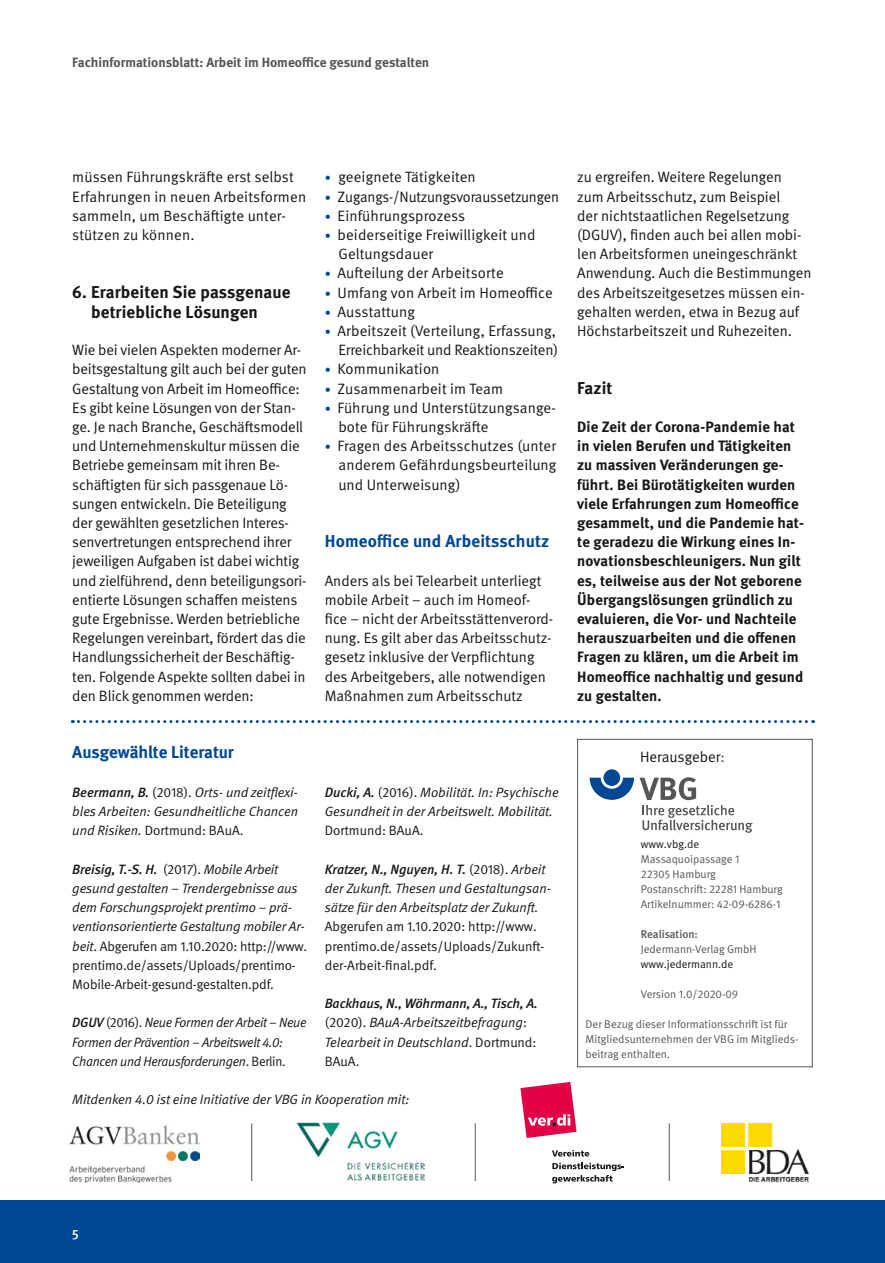
<style>
.page{position:relative;width:885px;height:1263px;background:#fff}
.page>*{position:absolute;margin:0;border:0;box-sizing:border-box;transform-origin:0 0}
.Zwischenüberschrift{font:700 17.25px/20.2px "DGUV Meta";letter-spacing:.01em;color:#181716}
.Zwischenüberschrift-2{font:700 17.25px "DGUV Meta";color:#004893}
.Fließtext{font:15px/19.2px "DGUV Meta";letter-spacing:-.005em;color:#181716}
.Fließtext-2{font:700 15px/19.2px "DGUV Meta";letter-spacing:.01em;color:#181716}
.Fließtext-3{font:italic 13.5px/19.2px "DGUV Meta";letter-spacing:-.01em;color:#181716}
.Fließtext-4{font:13.5px/19.2px "DGUV Meta";color:#181716}
.Fließtext-5{font:italic 13.5px/19.2px "DGUV Meta";letter-spacing:-.01em;color:#181716;scale:.96 1}
.t1{font:700 13.5px "DGUV Meta";color:#565655}
.t2{font:500 13.5px "DGUV Meta";color:#fff}
.Fließtext-6{font:11.25px/15px "DGUV Meta";color:#565655}
.Fließtext-7{font:11.25px "DGUV Meta";color:#181716}
.s1{font-weight:500}
.s2{font-style:normal}
.s3{font-size:12px;color:#004893}
.s4{font-weight:500;font-style:italic}
.s5{font-style:italic}
.s6{color:#565655}
.s7{color:#181716}
</style>
<div class="page">
<div style="left:603px;top:769px;width:17px;height:17px;background:#004893;border-radius:50%"></div>
<svg style="left:589px;top:777px;width:163px;height:56px"></svg>
<img style="left:70px;top:1125px;width:129px;height:57px">
<img style="left:297px;top:1122px;width:127px;height:58px">
<svg style="left:520px;top:1082px;width:56px;height:56px"></svg>
<svg style="left:552px;top:1150px;width:37px;height:6px"></svg>
<svg style="left:552px;top:1162px;width:72px;height:21px"></svg>
<img style="left:721px;top:1123px;width:88px;height:60px">
<div style="left:577px;top:739px;width:235px;height:328px;border:1px solid #565655"></div>
<div style="left:0;top:1200px;width:884px;height:63px;background:#004893"></div>
<svg style="left:72px;top:720px;width:741px;height:3px"></svg>
<hr style="left:251px;top:1123px;width:1px;height:58px;background:#565655">
<hr style="left:475px;top:1123px;width:1px;height:58px;background:#565655">
<hr style="left:668px;top:1123px;width:1px;height:58px;background:#565655">
<p class="t1" style="left:72px;top:54px;width:358px">Fachinformationsblatt: Arbeit im Homeoffice gesund gestalten</p>
<p class="Fließtext" style="left:72px;top:168px;width:235px">müssen Führungskräfte erst selbst<br>Erfahrungen in neuen Arbeitsformen sammeln, um Beschäftigte unter&shy;stützen zu können.</p>
<h2 class="Zwischenüberschrift" style="left:91px;top:282px;width:201px;text-indent:-19px">6. Erarbeiten Sie passgenaue betriebliche Lösungen</h2>
<p class="Fließtext" style="left:72px;top:341px;width:236px">Wie bei vielen Aspekten moderner Ar&shy;beitsgestaltung gilt auch bei der guten Gestaltung von Arbeit im Homeoffice:<br>Es gibt keine Lösungen von der Stan&shy;ge. Je nach Branche, Geschäftsmodell und Unternehmenskultur müssen die Betriebe gemeinsam mit ihren Be&shy;schäftigten für sich passgenaue Lö&shy;sungen entwickeln. Die Beteiligung der gewählten gesetzlichen Interes&shy;senvertretungen entsprechend ihrer jeweiligen Aufgaben ist dabei wichtig und zielführend, denn beteiligungsori&shy;entierte Lösungen schaffen meistens gute Ergebnisse. Werden betriebliche Regelungen vereinbart, fördert das die Handlungssicherheit der Beschäftig&shy;ten. Folgende Aspekte sollten dabei in den Blick genommen werden:</p>
<h2 class="Zwischenüberschrift-2" style="left:72px;top:742px;width:163px">Ausgewählte Literatur</h2>
<p class="Fließtext-3" style="left:72px;top:783px;width:227px;text-align:justify"><span class="s1">Beermann, B.</span> <span class="s2">(2018).</span> Orts- und zeitflexi&shy;bles Arbeiten: Gesundheitliche Chancen und Risiken. <span class="s2">Dortmund: BAuA.</span></p>
<p class="Fließtext-3" style="left:72px;top:860px;width:236px"><span class="s1">Breisig, T.-S. H.</span> <span class="s2">(2017).</span> Mobile Arbeit gesund gestalten – Trendergebnisse aus dem Forschungsprojekt prentimo – prä&shy;ventionsorientierte Gestaltung mobiler Ar&shy;beit<span class="s2">. Abgerufen am 1.10.2020: http://www. prentimo.de/assets/Uploads/prentimo-Mobile-Arbeit-gesund-gestalten.pdf.</span></p>
<p class="Fließtext-5" style="left:72px;top:1013px;width:245px"><span class="s1">DGUV</span> <span class="s2">(2016).</span> Neue Formen der Arbeit – Neue<br>Formen der Prävention – Arbeitswelt 4.0:<br>Chancen und Herausforderungen<span class="s2">. Berlin.</span></p>
<p class="Fließtext" style="left:325px;top:168px;width:152px"><span class="s3">•</span> geeignete Tätigkeiten</p>
<p class="Fließtext" style="left:325px;top:187px;width:236px"><span class="s3">•</span> Zugangs-/Nutzungsvoraussetzungen</p>
<p class="Fließtext" style="left:325px;top:206px;width:142px"><span class="s3">•</span> Einführungsprozess</p>
<p class="Fließtext" style="left:338px;top:226px;width:198px;text-indent:-14px"><span class="s3">•</span> beiderseitige Freiwilligkeit und<br>Geltungsdauer</p>
<p class="Fließtext" style="left:325px;top:264px;width:180px"><span class="s3">•</span> Aufteilung der Arbeitsorte</p>
<p class="Fließtext" style="left:325px;top:283px;width:229px"><span class="s3">•</span> Umfang von Arbeit im Homeoffice</p>
<p class="Fließtext" style="left:325px;top:302px;width:92px"><span class="s3">•</span> Ausstattung</p>
<p class="Fließtext" style="left:325px;top:322px;width:235px;text-align:right"><span class="s3">•</span> Arbeitszeit (Verteilung, Erfassung,<br>Erreichbarkeit und Reaktionszeiten)</p>
<p class="Fließtext" style="left:325px;top:360px;width:116px"><span class="s3">•</span> Kommunikation</p>
<p class="Fließtext" style="left:325px;top:379px;width:180px"><span class="s3">•</span> Zusammenarbeit im Team</p>
<p class="Fließtext" style="left:338px;top:398px;width:219px;text-indent:-14px"><span class="s3">•</span> Führung und Unterstützungsange&shy;bote für Führungskräfte</p>
<p class="Fließtext" style="left:338px;top:437px;width:220px;text-align:justify;text-indent:-14px"><span class="s3">•</span> Fragen des Arbeitsschutzes (unter anderem Gefährdungsbeurteilung und Unterweisung)</p>
<h2 class="Zwischenüberschrift-2" style="left:325px;top:531px;width:226px">Homeoffice und Arbeitsschutz</h2>
<p class="Fließtext" style="left:325px;top:571px;width:230px">Anders als bei Telearbeit unterliegt mobile Arbeit – auch im Homeof&shy;fice – nicht der Arbeitsstättenverord&shy;nung. Es gilt aber das Arbeitsschutz&shy;gesetz inklusive der Verpflichtung des Arbeitgebers, alle notwendigen Maßnahmen zum Arbeitsschutz</p>
<p class="Fließtext-3" style="left:325px;top:783px;width:235px"><span class="s1">Ducki, A.</span> <span class="s2">(2016).</span> Mobilität. In: Psychische<br>Gesundheit in der Arbeitswelt. Mobilität.<br><span class="s2">Dortmund: BAuA.</span></p>
<p class="Fließtext-4" style="left:325px;top:860px;width:228px"><span class="s4">Kratzer, N., Nguyen, H. T.</span> (2018). <span class="s5">Arbeit der Zukunft. Thesen und Gestaltungsan&shy;sätze für den Arbeitsplatz der Zukunft.<br></span>Abgerufen am 1.10.2020: http://www. prentimo.de/assets/Uploads/Zukunft&shy;der-Arbeit-final.pdf.</p>
<p class="Fließtext-3" style="left:325px;top:994px;width:215px"><span class="s1">Backhaus, N., Wöhrmann, A., Tisch, A. </span><span class="s2">(2020).</span> BAuA-Arbeitszeitbefragung<span class="s2">:<br></span>Telearbeit in Deutschland<span class="s2">. Dortmund:<br>BAuA.</span></p>
<p class="Fließtext-3" style="left:72px;top:1090px;width:338px">Mitdenken 4.0 ist eine Initiative der VBG in Kooperation mit:</p>
<p class="Fließtext" style="left:577px;top:168px;width:236px">zu ergreifen. Weitere Regelungen zum Arbeitsschutz, zum Beispiel<br>der nichtstaatlichen Regelsetzung (DGUV), finden auch bei allen mobi&shy;len Arbeitsformen uneingeschränkt Anwendung. Auch die Bestimmungen des Arbeitszeitgesetzes müssen ein&shy;gehalten werden, etwa in Bezug auf Höchstarbeitszeit und Ruhezeiten.</p>
<h2 class="Zwischenüberschrift" style="left:577px;top:378px;width:37px">Fazit</h2>
<p class="Fließtext-2" style="left:577px;top:418px;width:228px">Die Zeit der Corona-Pandemie hat in vielen Berufen und Tätigkeiten zu massiven Veränderungen ge&shy;führt. Bei Bürotätigkeiten wurden viele Erfahrungen zum Homeoffice gesammelt, und die Pandemie hat&shy;te geradezu die Wirkung eines In&shy;novationsbeschleunigers. Nun gilt es, teilweise aus der Not geborene<br>Übergangslösungen gründlich zu evaluieren, die Vor- und Nachteile herauszuarbeiten und die offenen<br>Fragen zu klären, um die Arbeit im<br>Homeoffice nachhaltig und gesund zu gestalten.</p>
<p class="Fließtext" style="left:640px;top:747px;width:86px">Herausgeber<span class="s6">:</span></p>
<p class="Fließtext-7" style="left:640px;top:838px;width:60px">www.vbg.de</p>
<p class="Fließtext-6" style="left:640px;top:852px;width:143px">Massaquoipassage 1<br>22305 Hamburg<br>Postanschrift: 22281 Hamburg<br>Artikelnummer: 42-09-6286-1</p>
<p class="Fließtext-6" style="left:640px;top:927px;width:117px"><span class="s1">Realisation:<br></span>Jedermann-Verlag GmbH <span class="s7">www.jedermann.de</span></p>
<p class="Fließtext-6" style="left:640px;top:987px;width:99px">Version 1.0/2020-09</p>
<p class="Fließtext-6" style="left:585px;top:1017px;width:214px">Der Bezug dieser Informationsschrift ist für<br>Mitgliedsunternehmen der VBG im Mitglieds&shy;beitrag enthalten.</p>
<p class="t2" style="left:72px;top:1226px;width:8px">5</p>
</div>
